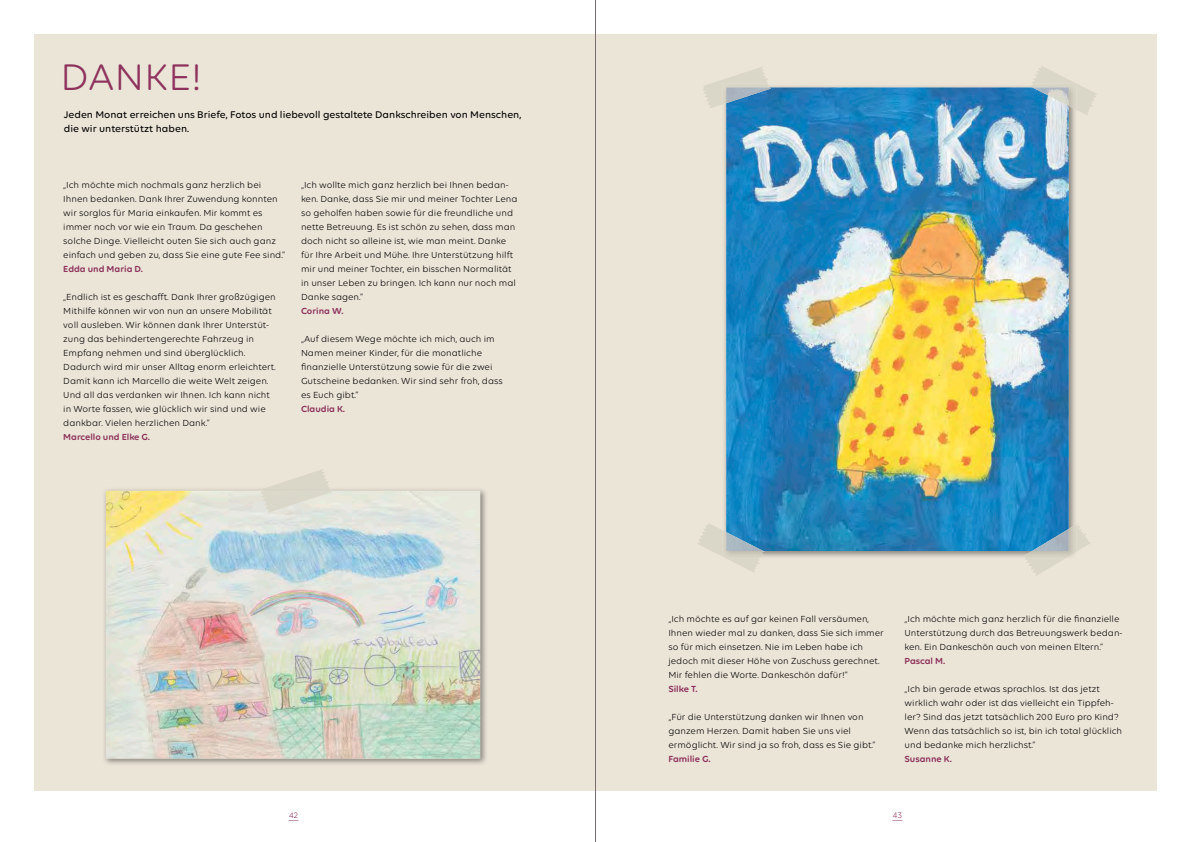
<style>
.page{position:relative;width:1191px;height:842px;background:#fff}
.page>*{position:absolute;margin:0;border:0;box-sizing:border-box;transform-origin:0 0}
.t1{font:40px "Volte Rounded";letter-spacing:.01em;color:#8e335d}
.t2{font:500 10.5px/14px "Volte Rounded";color:#000}
.t3{font:9.5px/14px "Volte Rounded";color:#000}
.t4{font:600 9.5px "Volte Rounded";color:#8e335d}
.t5{font:8.5px "Volte Rounded";color:#8e335d}
</style>
<div class="page">
<div style="left:595px;top:34px;width:562px;height:757px;background:#ebe5d8"></div>
<div style="left:34px;top:34px;width:561px;height:757px;background:#ebe5d8"></div>
<img style="left:724px;top:86px;width:351px;height:471px">
<img style="left:726px;top:87px;width:342px;height:464px">
<svg style="left:698px;top:523px;width:62px;height:49px"></svg>
<img style="left:722px;top:530px;width:43px;height:29px">
<img style="left:726px;top:532px;width:37px;height:19px">
<svg style="left:1024px;top:523px;width:66px;height:53px"></svg>
<img style="left:1024px;top:524px;width:52px;height:35px">
<img style="left:1032px;top:529px;width:36px;height:22px">
<svg style="left:1031px;top:66px;width:66px;height:50px"></svg>
<img style="left:1030px;top:84px;width:46px;height:26px">
<img style="left:1032px;top:87px;width:36px;height:19px">
<svg style="left:703px;top:67px;width:65px;height:42px"></svg>
<img style="left:722px;top:84px;width:47px;height:20px">
<img style="left:726px;top:87px;width:45px;height:16px">
<img style="left:104px;top:489px;width:382px;height:275px">
<img style="left:106px;top:491px;width:374px;height:267px">
<svg style="left:270px;top:469px;width:59px;height:18px"></svg>
<img style="left:261px;top:487px;width:69px;height:4px">
<img style="left:260px;top:491px;width:72px;height:22px">
<hr style="left:595px;top:0;width:1px;height:842px;background:#7b6d6f">
<h1 class="t1" style="left:61px;top:54px;width:143px">DanKE!</h1>
<p class="t2" style="left:64px;top:107px;width:459px">Jeden Monat erreichen uns Briefe, fotos und liebevoll gestaltete Dankschreiben von Menschen, die wir unterstützt haben.</p>
<p class="t3" style="left:63px;top:178px;width:223px">„ich möchte mich nochmals ganz herzlich bei ihnen bedanken. Dank ihrer Zuwendung konnten wir sorglos für Maria einkaufen. Mir kommt es immer noch vor wie ein traum. Da geschehen solche Dinge. Vielleicht outen Sie sich auch ganz einfach und geben zu, dass Sie eine gute Fee sind.“</p>
<p class="t4" style="left:63px;top:263px;width:81px">edda und Maria d.</p>
<p class="t3" style="left:63px;top:290px;width:214px">„Endlich ist es geschafft. Dank ihrer großzügigen Mithilfe können wir von nun an unsere Mobilität voll ausleben. Wir können dank ihrer Unterstüt&shy;zung das behindertengerechte Fahrzeug in Empfang nehmen und sind überglücklich.<br>Dadurch wird mir unser alltag enorm erleichtert.<br>Damit kann ich Marcello die weite Welt zeigen.<br>Und all das verdanken wir ihnen. ich kann nicht in Worte fassen, wie glücklich wir sind und wie dankbar. Vielen herzlichen Dank.“</p>
<p class="t4" style="left:63px;top:431px;width:88px">Marcello und elke G.</p>
<p class="t3" style="left:301px;top:178px;width:218px">„ich wollte mich ganz herzlich bei ihnen bedan&shy;ken. Danke, dass Sie mir und meiner tochter lena so geholfen haben sowie für die freundliche und nette Betreuung. Es ist schön zu sehen, dass man doch nicht so alleine ist, wie man meint. Danke für ihre arbeit und Mühe. ihre Unterstützung hilft mir und meiner tochter, ein bisschen normalität in unser leben zu bringen. ich kann nur noch mal Danke sagen.“</p>
<p class="t4" style="left:301px;top:305px;width:44px">corina w.</p>
<p class="t3" style="left:301px;top:332px;width:203px">„auf diesem Wege möchte ich mich, auch im namen meiner Kinder, für die monatliche finanzielle Unterstützung sowie für die zwei Gutscheine bedanken. Wir sind sehr froh, dass es Euch gibt.“</p>
<p class="t4" style="left:301px;top:403px;width:45px">claudia k.</p>
<p class="t3" style="left:668px;top:612px;width:217px">„ich möchte es auf gar keinen Fall versäumen, ihnen wieder mal zu danken, dass Sie sich immer so für mich einsetzen. nie im leben habe ich jedoch mit dieser höhe von Zuschuss gerechnet.<br>Mir fehlen die Worte. Dankeschön dafür!“</p>
<p class="t4" style="left:668px;top:683px;width:31px">silke t.</p>
<p class="t3" style="left:668px;top:710px;width:208px">„Für die Unterstützung danken wir ihnen von ganzem herzen. Damit haben Sie uns viel ermöglicht. Wir sind ja so froh, dass es Sie gibt.“</p>
<p class="t4" style="left:668px;top:753px;width:44px">familie G.</p>
<p class="t3" style="left:904px;top:612px;width:219px">„ich möchte mich ganz herzlich für die finanzielle<br>Unterstützung durch das Betreuungswerk bedan&shy;ken. Ein Dankeschön auch von meinen Eltern.“</p>
<p class="t4" style="left:904px;top:655px;width:42px">Pascal M.</p>
<p class="t3" style="left:904px;top:682px;width:219px">„ich bin gerade etwas sprachlos. ist das jetzt wirklich wahr oder ist das vielleicht ein tippfeh&shy;ler? Sind das jetzt tatsächlich 200 Euro pro Kind?<br>Wenn das tatsächlich so ist, bin ich total glücklich und bedanke mich herzlichst.“</p>
<p class="t4" style="left:904px;top:753px;width:49px">susanne k.</p>
<p class="t5" style="left:289px;top:811px;width:10px">42</p>
<p class="t5" style="left:893px;top:811px;width:11px">43</p>
</div>
